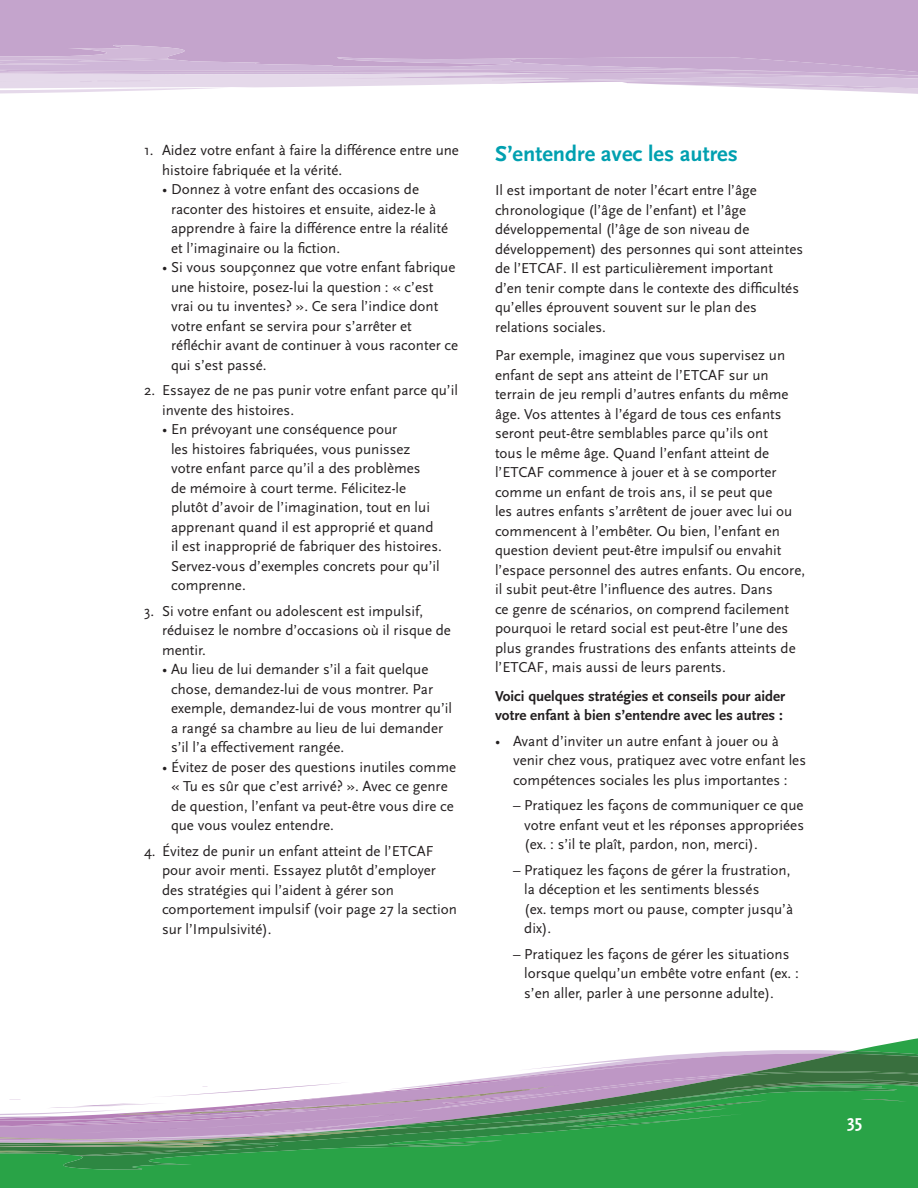
<style>
.page{position:relative;width:918px;height:1188px;background:#fff}
.page>*{position:absolute;margin:0;border:0;box-sizing:border-box;transform-origin:0 0}
.t1{font:700 22.5px "Scala Sans";color:#00a0b0}
.t2{font:700 18px "Scala Sans";color:#fff}
.t3{font:15px/19.5px "Scala Sans";color:#231f20}
.t4{font:700 15px/19.5px "Scala Sans";color:#231f20}
</style>
<div class="page">
<svg style="left:0;top:0;width:918px;height:94px;background:#cdb3d4"></svg>
<svg style="left:456px;top:1170px;width:57px;height:18px"></svg>
<div style="left:0;top:1170px;width:456px;height:18px;background:#29a347"></div>
<svg style="left:0;top:1038px;width:918px;height:132px"></svg>
<p class="t3" style="left:162px;top:141px;width:298px;text-indent:-18px">1. Aidez votre enfant à faire la différence entre une histoire fabriquée et la vérité.</p>
<p class="t3" style="left:171px;top:180px;width:279px;text-indent:-9px">• Donnez à votre enfant des occasions de raconter des histoires et ensuite, aidez-le à apprendre à faire la différence entre la réalité et l’imaginaire ou la fiction.</p>
<p class="t3" style="left:171px;top:258px;width:289px;text-indent:-9px">• Si vous soupçonnez que votre enfant fabrique une histoire, posez-lui la question : « c’est vrai ou tu inventes? ». Ce sera l’indice dont votre enfant se servira pour s’arrêter et réfléchir avant de continuer à vous raconter ce qui s’est passé.</p>
<p class="t3" style="left:162px;top:381px;width:297px;text-indent:-18px">2. Essayez de ne pas punir votre enfant parce qu’il invente des histoires.</p>
<p class="t3" style="left:171px;top:420px;width:272px;text-indent:-9px">• En prévoyant une conséquence pour<br>les histoires fabriquées, vous punissez votre enfant parce qu’il a des problèmes<br>de mémoire à court terme. Félicitez-le plutôt d’avoir de l’imagination, tout en lui apprenant quand il est approprié et quand il est inapproprié de fabriquer des histoires.<br>Servez-vous d’exemples concrets pour qu’il comprenne.</p>
<p class="t3" style="left:162px;top:601px;width:290px;text-indent:-18px">3. Si votre enfant ou adolescent est impulsif, réduisez le nombre d’occasions où il risque de mentir.</p>
<p class="t3" style="left:171px;top:660px;width:283px;text-indent:-9px">• Au lieu de lui demander s’il a fait quelque chose, demandez-lui de vous montrer. Par exemple, demandez-lui de vous montrer qu’il a rangé sa chambre au lieu de lui demander s’il l’a effectivement rangée.</p>
<p class="t3" style="left:171px;top:757px;width:287px;text-indent:-9px">• Évitez de poser des questions inutiles comme « Tu es sûr que c’est arrivé? ». Avec ce genre de question, l’enfant va peut-être vous dire ce que vous voulez entendre.</p>
<p class="t3" style="left:162px;top:841px;width:297px;text-indent:-18px">4. Évitez de punir un enfant atteint de l’ETCAF pour avoir menti. Essayez plutôt d’employer des stratégies qui l’aident à gérer son comportement impulsif (voir page 27 la section sur l’Impulsivité).</p>
<h1 class="t1" style="left:495px;top:141px;width:244px">S’entendre avec les autres</h1>
<p class="t3" style="left:495px;top:181px;width:310px">Il est important de noter l’écart entre l’âge chronologique (l’âge de l’enfant) et l’âge développemental (l’âge de son niveau de développement) des personnes qui sont atteintes de l’ETCAF. Il est particulièrement important d’en tenir compte dans le contexte des difficultés qu’elles éprouvent souvent sur le plan des relations sociales.</p>
<p class="t3" style="left:495px;top:346px;width:312px">Par exemple, imaginez que vous supervisez un enfant de sept ans atteint de l’ETCAF sur un terrain de jeu rempli d’autres enfants du même âge. Vos attentes à l’égard de tous ces enfants seront peut-être semblables parce qu’ils ont<br>tous le même âge. Quand l’enfant atteint de l’ETCAF commence à jouer et à se comporter comme un enfant de trois ans, il se peut que<br>les autres enfants s’arrêtent de jouer avec lui ou commencent à l’embêter. Ou bien, l’enfant en question devient peut-être impulsif ou envahit l’espace personnel des autres enfants. Ou encore, il subit peut-être l’influence des autres. Dans<br>ce genre de scénarios, on comprend facilement pourquoi le retard social est peut-être l’une des plus grandes frustrations des enfants atteints de l’ETCAF, mais aussi de leurs parents.</p>
<p class="t4" style="left:495px;top:686px;width:292px">Voici quelques stratégies et conseils pour aider votre enfant à bien s’entendre avec les autres :</p>
<p class="t3" style="left:513px;top:731px;width:295px;text-indent:-18px">• Avant d’inviter un autre enfant à jouer ou à venir chez vous, pratiquez avec votre enfant les compétences sociales les plus importantes :</p>
<p class="t3" style="left:524px;top:796px;width:281px;text-align:justify;text-indent:-11px">– Pratiquez les façons de communiquer ce que votre enfant veut et les réponses appropriées (ex. : s’il te plaît, pardon, non, merci).</p>
<p class="t3" style="left:524px;top:860px;width:270px;text-indent:-11px">– Pratiquez les façons de gérer la frustration, la déception et les sentiments blessés<br>(ex. temps mort ou pause, compter jusqu’à dix).</p>
<p class="t3" style="left:524px;top:944px;width:276px;text-indent:-11px">– Pratiquez les façons de gérer les situations lorsque quelqu’un embête votre enfant (ex. : s’en aller, parler à une personne adulte).</p>
<p class="t2" style="left:847px;top:1111px;width:17px">35</p>
</div>
